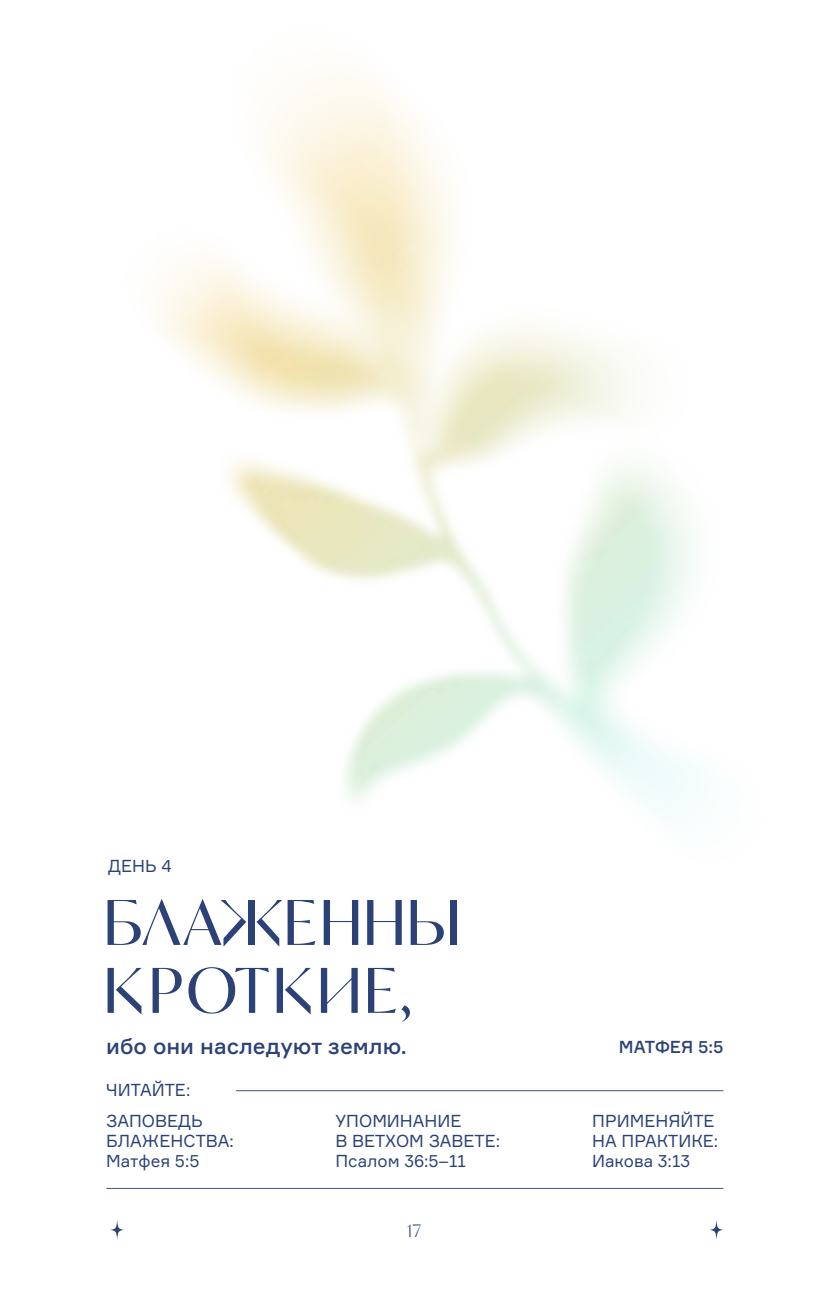
<style>
.page{position:relative;width:828px;height:1296px;background:#fff}
.page>*{position:absolute;margin:0;border:0;box-sizing:border-box;transform-origin:0 0}
.t1{font:500 22px "Formular";color:#2c4277}
.t2{font:300 17.2px "Ivy Mode";color:#2c4277}
.t3{font:17px/20px "Formular";color:#2c4277}
.t4{font:500 17px "Formular";color:#2c4277}
</style>
<div class="page">
<svg style="left:110px;top:1220px;width:14px;height:20px"></svg>
<svg style="left:709px;top:1220px;width:14px;height:20px"></svg>
<hr style="left:106px;top:1188px;width:617px;height:1px;background:#42557d">
<img style="left:107px;top:80px;width:589px;height:935px">
<hr style="left:236px;top:1090px;width:487px;height:1px;background:#42557d">
<svg style="left:108px;top:968px;width:33px;height:46px"></svg>
<svg style="left:153px;top:968px;width:29px;height:45px"></svg>
<svg style="left:188px;top:967px;width:81px;height:47px"></svg>
<svg style="left:277px;top:968px;width:34px;height:46px"></svg>
<svg style="left:368px;top:968px;width:42px;height:54px"></svg>
<svg style="left:257px;top:900px;width:25px;height:46px"></svg>
<div style="left:248px;top:900px;width:7px;height:45px;background:#2c4277"></div>
<svg style="left:288px;top:900px;width:27px;height:45px"></svg>
<svg style="left:324px;top:900px;width:34px;height:45px"></svg>
<svg style="left:367px;top:900px;width:35px;height:45px"></svg>
<svg style="left:411px;top:900px;width:33px;height:45px"></svg>
<div style="left:450px;top:900px;width:6px;height:45px;background:#2c4277"></div>
<svg style="left:108px;top:899px;width:138px;height:47px"></svg>
<svg style="left:321px;top:968px;width:37px;height:45px"></svg>
<p class="t3" style="left:108px;top:856px;width:65px">ДЕНЬ 4</p>
<p class="t1" style="left:106px;top:1032px;width:302px">ибо они наследуют землю.</p>
<p class="t4" style="left:619px;top:1036px;width:106px">МАТФЕЯ 5:5</p>
<p class="t3" style="left:106px;top:1079px;width:86px">ЧИТАЙТЕ:</p>
<p class="t3" style="left:106px;top:1111px;width:129px">ЗАПОВЕДЬ<br>БЛАЖЕНСТВА:<br>Матфея 5:5</p>
<p class="t3" style="left:335px;top:1111px;width:166px">УПОМИНАНИЕ<br>В ВЕТХОМ ЗАВЕТЕ:<br>Псалом 36:5–11</p>
<p class="t3" style="left:592px;top:1111px;width:128px">ПРИМЕНЯЙТЕ<br>НА ПРАКТИКЕ:<br>Иакова 3:13</p>
<p class="t2" style="left:407px;top:1219px;width:15px">17</p>
</div>
